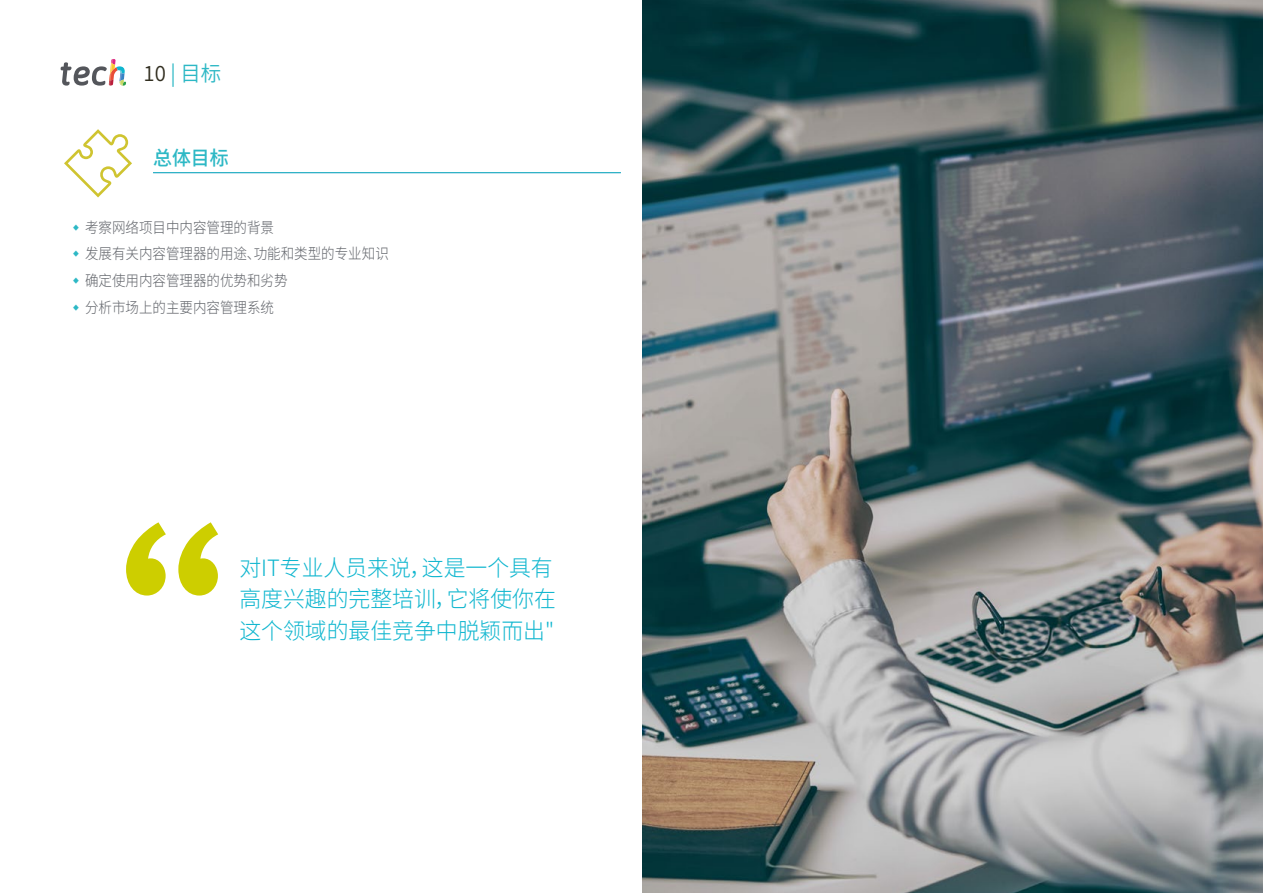
<style>
.page{position:relative;width:1263px;height:893px;background:#fff}
.page>*{position:absolute;margin:0;border:0;box-sizing:border-box;transform-origin:0 0}
.t1{font:300 22.5px/31.5px "Source Han Sans CN";color:#0fb6cf}
.t2{font:21px "Source Han Sans CN";color:#2db8c5}
.t3{font:500 19.5px "Source Han Sans CN";color:#2db8c5}
.t4{font:300 15px/26.7px "Source Han Sans CN";color:#61646a;scale:.9 1}
.s1{color:#312e20}
</style>
<div class="page">
<svg style="left:61px;top:59px;width:65px;height:27px"></svg>
<img style="left:642px;top:0;width:621px;height:893px">
<svg style="left:126px;top:522px;width:92px;height:74px"></svg>
<hr style="left:153px;top:172px;width:468px;height:1px;background:#2db8c5">
<svg style="left:64px;top:129px;width:68px;height:68px"></svg>
<h2 class="t2" style="left:144px;top:61px;width:79px"><span class="s1">10</span> | 目标</h2>
<h3 class="t3" style="left:153px;top:147px;width:77px">总体目标</h3>
<p class="t4" style="left:85px;top:214px;width:339px">考察网络项目中内容管理的背景<br>发展有关内容管理器的用途、功能和类型的专业知识确定使用内容管理器的优势和劣势<br>分析市场上的主要内容管理系统</p>
<h1 class="t1" style="left:239px;top:552px;width:318px">对IT专业人员来说，这是一个具有高度兴趣的完整培训，它将使你在这个领域的最佳竞争中脱颖而出"</h1>
</div>
